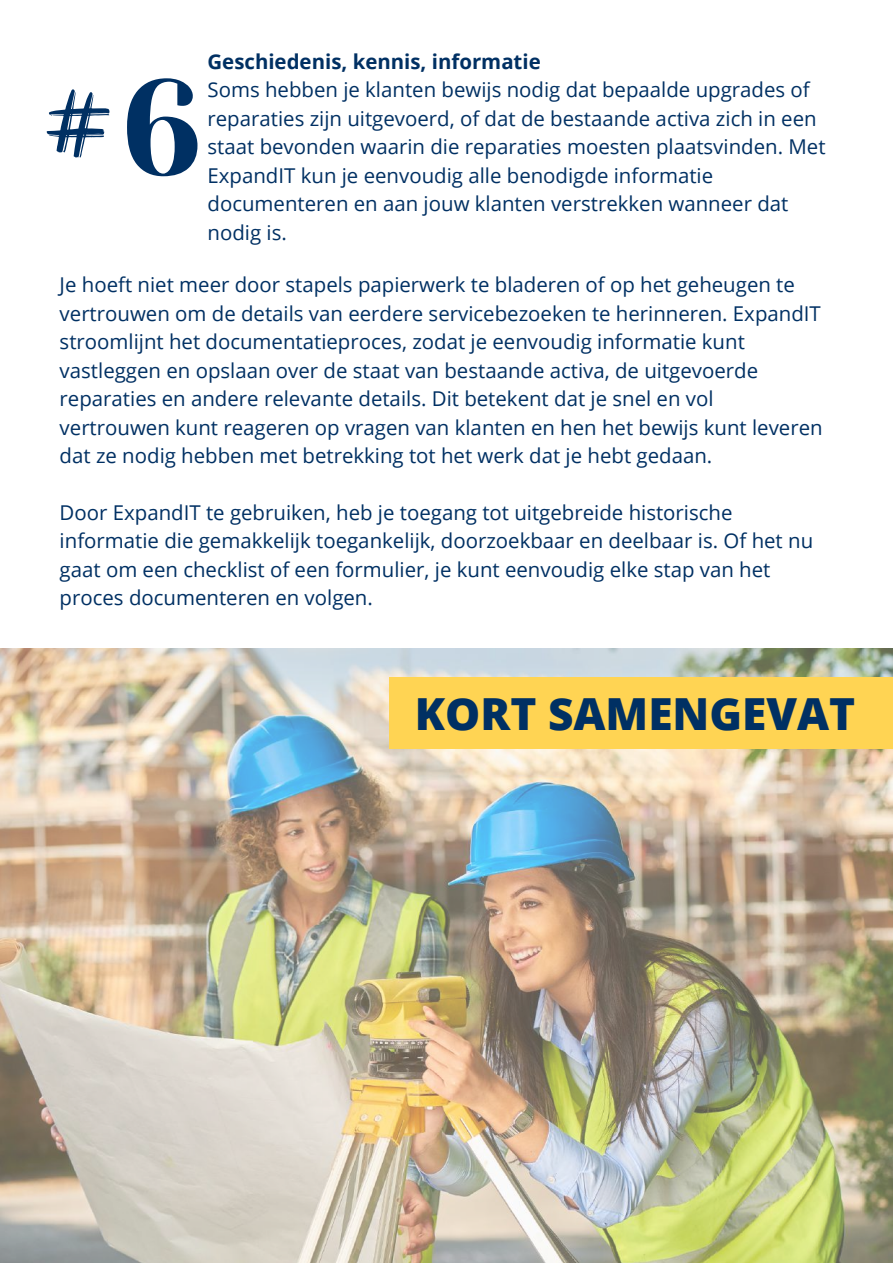
<style>
.page{position:relative;width:893px;height:1264px;background:#fff}
.page>*{position:absolute;margin:0;border:0;box-sizing:border-box;transform-origin:0 0}
.t1{font:134.1px "Yeseva One";color:#003063}
.t2{font:800 44.25px "Open Sans";color:#003063}
.t3{font:20.4px/28.5px "Open Sans";color:#003063}
.t4{font:700 20.4px "Open Sans";color:#003063}
</style>
<div class="page">
<svg style="left:47px;top:89px;width:62px;height:69px"></svg>
<img style="left:0;top:648px;width:892px;height:614px">
<div style="left:389px;top:677px;width:503px;height:71px;background:#ffd453"></div>
<p class="t4" style="left:207px;top:47px;width:335px">Geschiedenis, kennis, informatie</p>
<p class="t3" style="left:207px;top:75px;width:619px">Soms hebben je klanten bewijs nodig dat bepaalde upgrades of reparaties zijn uitgevoerd, of dat de bestaande activa zich in een staat bevonden waarin die reparaties moesten plaatsvinden. Met ExpandIT kun je eenvoudig alle benodigde informatie documenteren en aan jouw klanten verstrekken wanneer dat nodig is.</p>
<p class="t3" style="left:60px;top:270px;width:764px">Je hoeft niet meer door stapels papierwerk te bladeren of op het geheugen te vertrouwen om de details van eerdere servicebezoeken te herinneren. ExpandIT stroomlijnt het documentatieproces, zodat je eenvoudig informatie kunt vastleggen en opslaan over de staat van bestaande activa, de uitgevoerde reparaties en andere relevante details. Dit betekent dat je snel en vol vertrouwen kunt reageren op vragen van klanten en hen het bewijs kunt leveren dat ze nodig hebben met betrekking tot het werk dat je hebt gedaan.</p>
<p class="t3" style="left:60px;top:498px;width:755px">Door ExpandIT te gebruiken, heb je toegang tot uitgebreide historische informatie die gemakkelijk toegankelijk, doorzoekbaar en deelbaar is. Of het nu gaat om een checklist of een formulier, je kunt eenvoudig elke stap van het proces documenteren en volgen.</p>
<h1 class="t1" style="left:120px;top:51px;width:85px">6</h1>
<h2 class="t2" style="left:415px;top:682px;width:442px">KORT SAMENGEVAT</h2>
</div>
